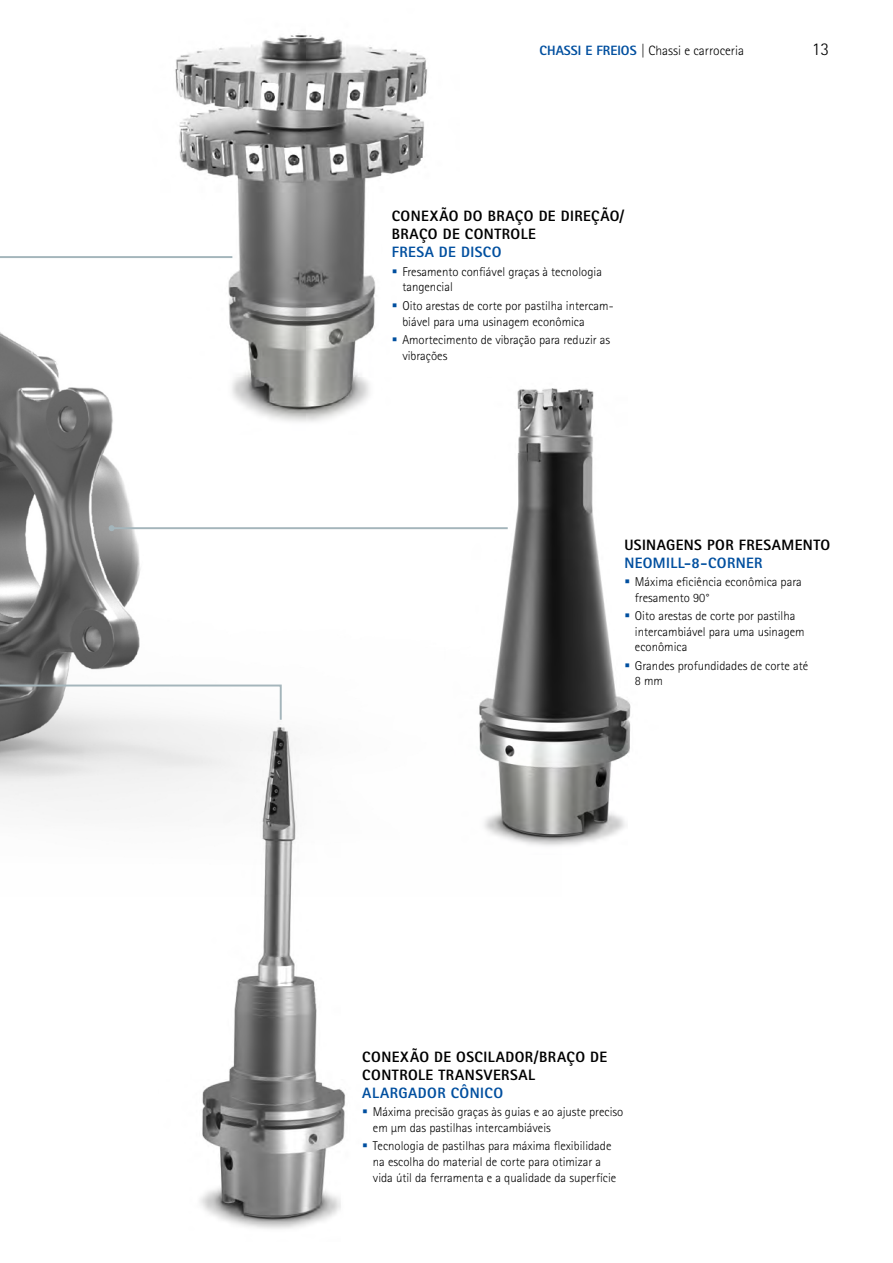
<style>
.page{position:relative;width:893px;height:1263px;background:#fff}
.page>*{position:absolute;margin:0;border:0;box-sizing:border-box;transform-origin:0 0}
.t1{font:300 18px "Rotis Sans Serif W1 G";color:#000}
.t2{font:800 15px/18px "Rotis Sans Serif W1 G";letter-spacing:.03em;color:#000}
.t3{font:800 15px "Rotis Sans Serif W1 G";letter-spacing:.03em;color:#004f9f}
.t4{font:300 13.5px "Rotis Sans Serif W1 G";color:#000}
.t5{font:300 12.75px/15.8px "Rotis Sans Serif W1 G";color:#000}
.s1{font-weight:800;color:#004f9f}
</style>
<div class="page">
<img style="left:562px;top:388px;width:69px;height:457px">
<img style="left:0;top:332px;width:562px;height:514px">
<img style="left:124px;top:35px;width:336px;height:400px">
<hr style="left:112px;top:527px;width:396px;height:2px;background:#a4b5bb">
<svg style="left:109px;top:525px;width:6px;height:6px"></svg>
<img style="left:158px;top:712px;width:237px;height:517px">
<svg style="left:0;top:683px;width:283px;height:39px"></svg>
<hr style="left:0;top:256px;width:232px;height:2px;background:#a4b5bb">
<svg style="left:625px;top:579px;width:4px;height:4px"></svg>
<svg style="left:625px;top:613px;width:4px;height:4px"></svg>
<svg style="left:625px;top:663px;width:4px;height:4px"></svg>
<svg style="left:393px;top:269px;width:3px;height:4px"></svg>
<svg style="left:393px;top:303px;width:3px;height:4px"></svg>
<svg style="left:393px;top:337px;width:3px;height:4px"></svg>
<svg style="left:363px;top:1110px;width:4px;height:3px"></svg>
<svg style="left:363px;top:1144px;width:4px;height:3px"></svg>
<p class="t4" style="left:540px;top:43px;width:206px"><span class="s1">CHASSI E FREIOS</span> | Chassi e carroceria</p>
<h1 class="t1" style="left:812px;top:39px;width:19px">13</h1>
<p class="t2" style="left:392px;top:207px;width:234px">CONEXÃO DO BRAÇO DE DIREÇÃO/<br>BRAÇO DE CONTROLE</p>
<p class="t3" style="left:392px;top:243px;width:111px">FRESA DE DISCO</p>
<p class="t5" style="left:402px;top:264px;width:201px">Fresamento confiável graças à tecnologia tangencial</p>
<p class="t5" style="left:402px;top:298px;width:213px">Oito arestas de corte por pastilha intercam&shy;biável para uma usinagem econômica</p>
<p class="t5" style="left:402px;top:332px;width:209px">Amortecimento de vibração para reduzir as vibrações</p>
<p class="t2" style="left:624px;top:535px;width:208px">USINAGENS POR FRESAMENTO</p>
<p class="t3" style="left:624px;top:553px;width:140px">NEOMILL-8-CORNER</p>
<p class="t5" style="left:635px;top:574px;width:168px">Máxima eficiência econômica para fresamento 90°</p>
<p class="t5" style="left:635px;top:608px;width:171px">Oito arestas de corte por pastilha intercambiável para uma usinagem econômica</p>
<p class="t5" style="left:635px;top:658px;width:175px">Grandes profundidades de corte até<br>8 mm</p>
<p class="t2" style="left:362px;top:1048px;width:246px">CONEXÃO DE OSCILADOR/BRAÇO DE<br>CONTROLE TRANSVERSAL</p>
<p class="t3" style="left:362px;top:1083px;width:142px">ALARGADOR CÔNICO</p>
<p class="t5" style="left:373px;top:1104px;width:252px">Máxima precisão graças às guias e ao ajuste preciso em µm das pastilhas intercambiáveis</p>
<p class="t5" style="left:373px;top:1138px;width:245px">Tecnologia de pastilhas para máxima flexibilidade na escolha do material de corte para otimizar a vida útil da ferramenta e a qualidade da superfície</p>
</div>
